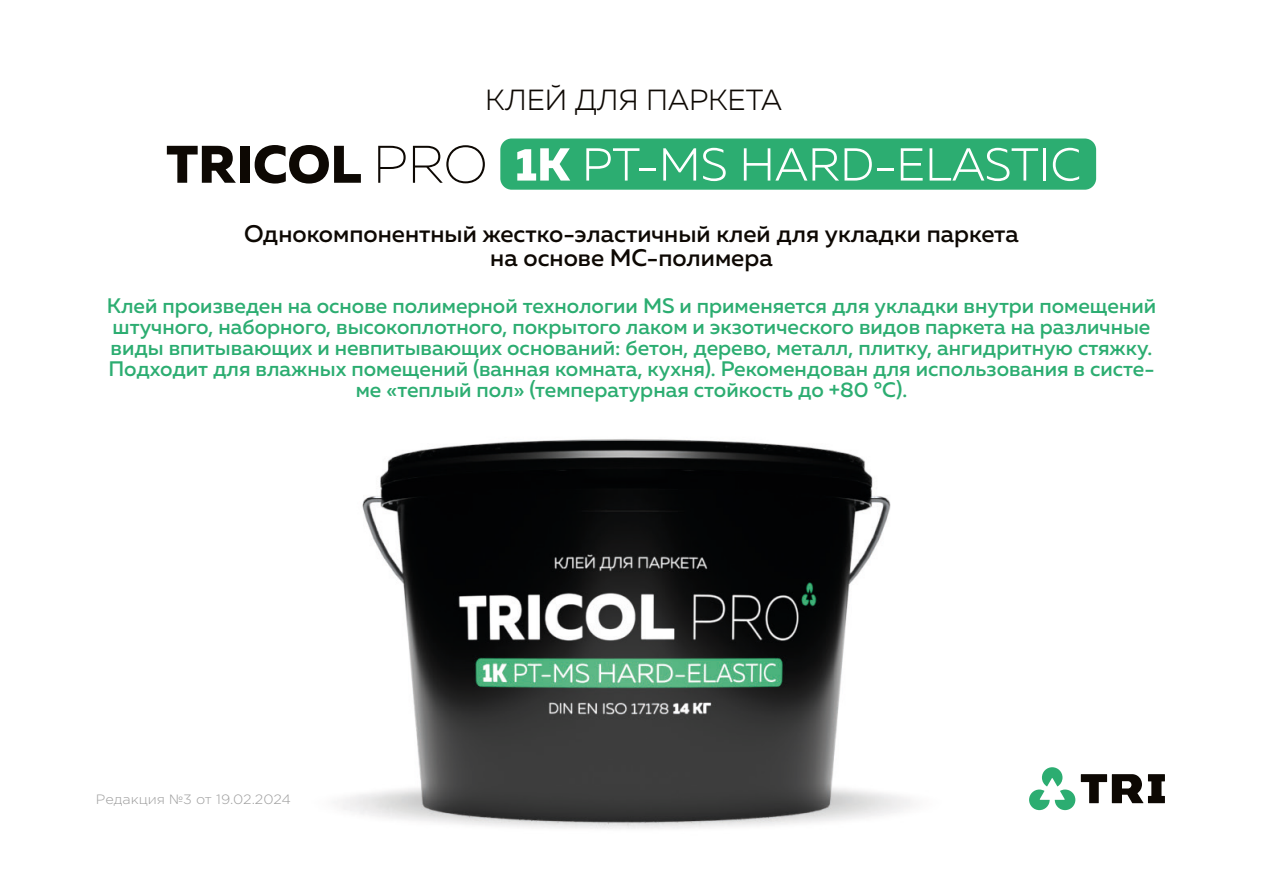
<style>
.page{position:relative;width:1263px;height:893px;background:#fff}
.page>*{position:absolute;margin:0;border:0;box-sizing:border-box;transform-origin:0 0}
.t1{font:300 29.1px "Muller";color:#0d0803}
.t2{font:500 24px/24px "Muller";color:#0d0803;text-align:center}
.t3{font:500 21px/21px "Muller";color:#2cad71;text-align:center}
.t4{font:300 13.5px "Gotham Pro";color:#9d9d9d;scale:1.06 1}
</style>
<div class="page">
<img style="left:166px;top:138px;width:999px;height:691px">
<svg style="left:1081px;top:774px;width:84px;height:29px"></svg>
<svg style="left:1029px;top:767px;width:46px;height:43px"></svg>
<svg style="left:167px;top:146px;width:69px;height:37px"></svg>
<div style="left:240px;top:146px;width:9px;height:37px;background:#0d0803"></div>
<svg style="left:255px;top:145px;width:106px;height:39px"></svg>
<svg style="left:378px;top:146px;width:28px;height:37px"></svg>
<svg style="left:413px;top:145px;width:72px;height:38px"></svg>
<div style="left:500px;top:139px;width:596px;height:51px;background:#2cad71;border-radius:11px"></div>
<svg style="left:517px;top:148px;width:53px;height:33px"></svg>
<svg style="left:586px;top:148px;width:70px;height:33px"></svg>
<svg style="left:663px;top:148px;width:33px;height:33px"></svg>
<svg style="left:703px;top:148px;width:23px;height:33px"></svg>
<svg style="left:744px;top:148px;width:149px;height:33px"></svg>
<svg style="left:901px;top:148px;width:22px;height:33px"></svg>
<svg style="left:929px;top:148px;width:109px;height:33px"></svg>
<hr style="left:1043px;top:148px;width:3px;height:33px;background:#fff">
<svg style="left:1053px;top:148px;width:26px;height:33px"></svg>
<h1 class="t1" style="left:485px;top:82px;width:298px">КЛЕЙ ДЛЯ ПАРКЕТА</h1>
<p class="t2" style="left:244px;top:221px;width:776px">Однокомпонентный жестко-эластичный клей для укладки паркета на основе МС-полимера</p>
<p class="t3" style="left:107px;top:295px;width:1051px">Клей произведен на основе полимерной технологии MS и применяется для укладки внутри помещений штучного, наборного, высокоплотного, покрытого лаком и экзотического видов паркета на различные виды впитывающих и невпитывающих оснований: бетон, дерево, металл, плитку, ангидритную стяжку.<br>Подходит для влажных помещений (ванная комната, кухня). Рекомендован для использования в систе&shy;ме «теплый пол» (температурная стойкость до +80 °С).</p>
<p class="t4" style="left:96px;top:791px;width:186px">Редакция №3 от 19.02.2024</p>
</div>
